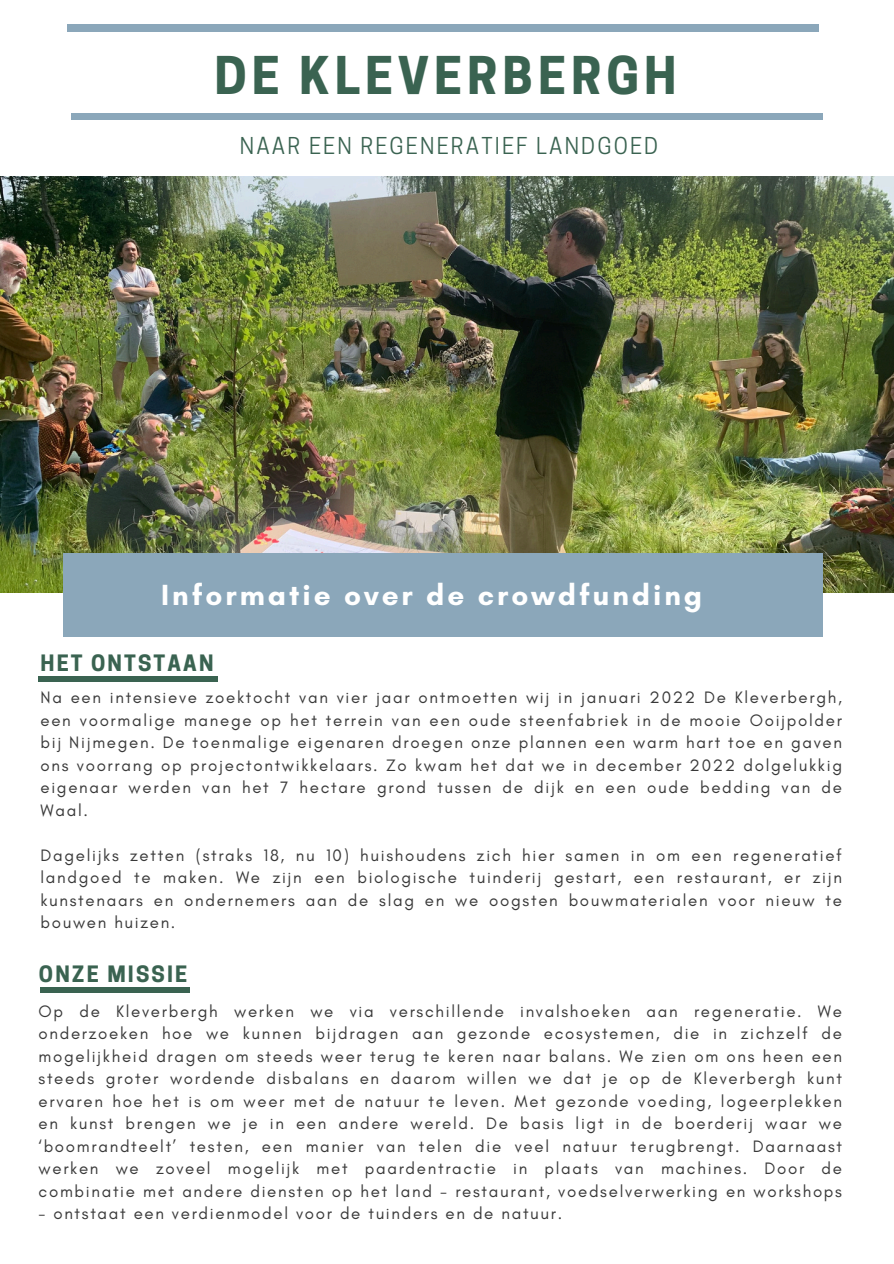
<style>
.page{position:relative;width:894px;height:1264px;background:#fff}
.page>*{position:absolute;margin:0;border:0;box-sizing:border-box;transform-origin:0 0}
.t1{font:700 48.9px "Cooper Hewitt";letter-spacing:.1em;color:#3a6351}
.t2{font:700 29.7px "Glacial Indifference";letter-spacing:.1em;color:#fff}
.t3{font:21.9px "Cooper Hewitt";letter-spacing:.1em;color:#3a6351}
.t4{font:700 21.15px "Cooper Hewitt";letter-spacing:.1em;color:#3a6351}
.t5{font:16.8px/22.5px "Glacial Indifference";letter-spacing:.1em;color:#393939;text-align:justify}
</style>
<div class="page">
<img style="left:0;top:176px;width:893px;height:416px">
<div style="left:67px;top:24px;width:752px;height:7px;background:#8ba7ba"></div>
<div style="left:71px;top:113px;width:751px;height:7px;background:#8ba7ba"></div>
<div style="left:64px;top:553px;width:758px;height:83px;background:#8ba7ba"></div>
<div style="left:39px;top:676px;width:178px;height:6px;background:#3a6351"></div>
<div style="left:40px;top:987px;width:149px;height:5px;background:#3a6351"></div>
<p class="t1" style="left:214px;top:58px;width:463px">DE KLEVERBERGH</p>
<h3 class="t3" style="left:240px;top:138px;width:420px">NAAR EEN REGENERATIEF LANDGOED</h3>
<h1 class="t2" style="left:161px;top:576px;width:542px">Informatie over de crowdfunding</h1>
<p class="t4" style="left:40px;top:655px;width:174px">HET ONTSTAAN</p>
<h3 class="t5" style="left:40px;top:686px;width:802px">Na een intensieve zoektocht van vier jaar ontmoetten wij in januari 2022 De Kleverbergh, een voormalige manege op het terrein van een oude steenfabriek in de mooie Ooijpolder bij Nijmegen. De toenmalige eigenaren droegen onze plannen een warm hart toe en gaven ons voorrang op projectontwikkelaars. Zo kwam het dat we in december 2022 dolgelukkig eigenaar werden van het 7 hectare grond tussen de dijk en een oude bedding van de Waal.</h3>
<p class="t5" style="left:40px;top:843px;width:802px">Dagelijks zetten (straks 18, nu 10) huishoudens zich hier samen in om een regeneratief landgoed te maken. We zijn een biologische tuinderij gestart, een restaurant, er zijn kunstenaars en ondernemers aan de slag en we oogsten bouwmaterialen voor nieuw te bouwen huizen.</p>
<p class="t4" style="left:39px;top:966px;width:150px">ONZE MISSIE</p>
<h2 class="t5" style="left:39px;top:999px;width:804px">Op de Kleverbergh werken we via verschillende invalshoeken aan regeneratie. We onderzoeken hoe we kunnen bijdragen aan gezonde ecosystemen, die in zichzelf de mogelijkheid dragen om steeds weer terug te keren naar balans. We zien om ons heen een steeds groter wordende disbalans en daarom willen we dat je op de Kleverbergh kunt ervaren hoe het is om weer met de natuur te leven. Met gezonde voeding, logeerplekken en kunst brengen we je in een andere wereld. De basis ligt in de boerderij waar we ‘boomrandteelt’ testen, een manier van telen die veel natuur terugbrengt. Daarnaast werken we zoveel mogelijk met paardentractie in plaats van machines. Door de combinatie met andere diensten op het land - restaurant, voedselverwerking en workshops</h2>
<h2 class="t5" style="left:39px;top:1202px;width:525px">- ontstaat een verdienmodel voor de tuinders en de natuur.</h2>
</div>
